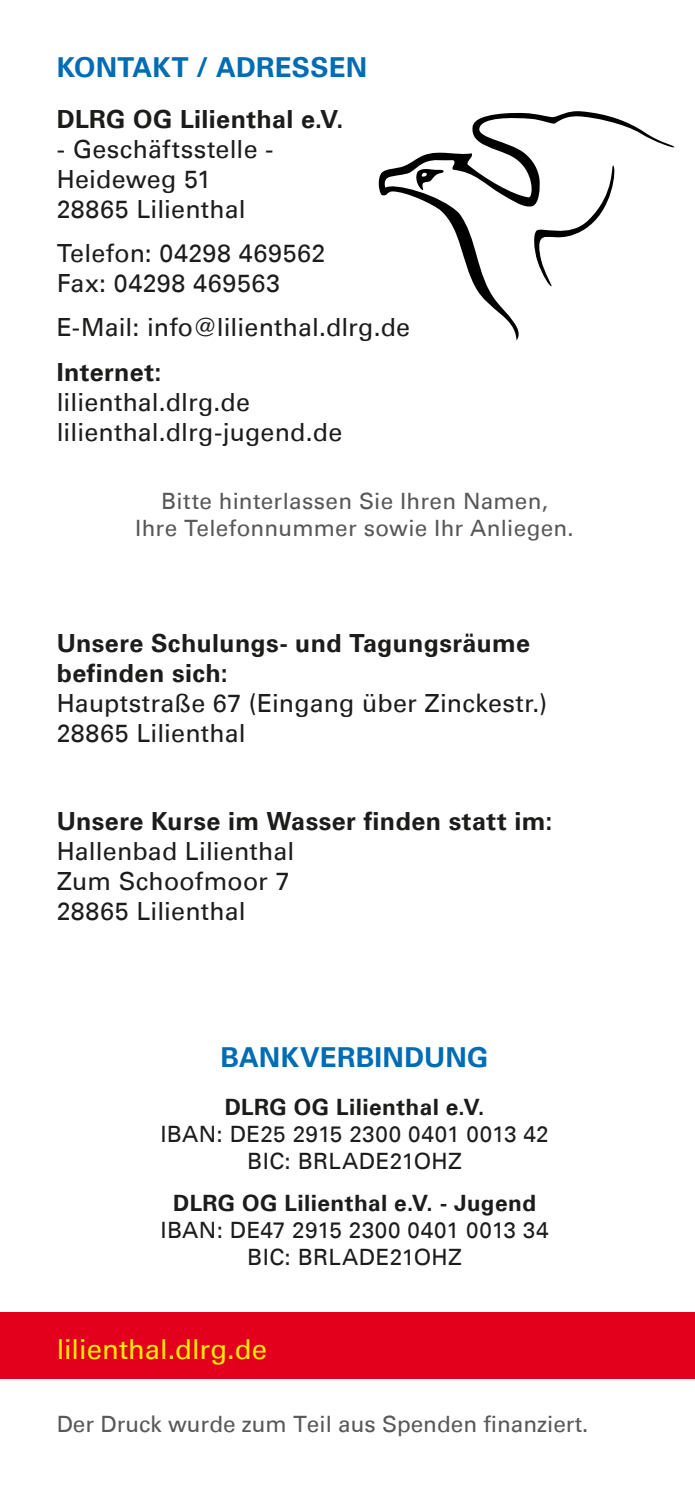
<style>
.page{position:relative;width:695px;height:1489px;background:#fff}
.page>*{position:absolute;margin:0;border:0;box-sizing:border-box;transform-origin:0 0}
.t1{font:700 27.5px "Univers";letter-spacing:.01em;color:#006cb3}
.t2{font:27.5px "Univers";color:#ffed00}
.t3{font:25px/30px "Univers";letter-spacing:.01em;color:#1c1d1b}
.t4{font:700 25px/30px "Univers";letter-spacing:.015em;color:#1c1d1b}
.t5{font:22.5px/27px "Univers";letter-spacing:.005em;color:#58585b;text-align:center}
.t6{font:22.5px/27px "Univers";letter-spacing:.015em;color:#1c1d1b;text-align:center}
.t7{font:700 22.5px "Univers";letter-spacing:.02em;color:#1c1d1b}
</style>
<div class="page">
<div style="left:0;top:1311px;width:694px;height:67px;background:#e3001d"></div>
<svg style="left:378px;top:111px;width:296px;height:229px"></svg>
<svg style="left:533px;top:164px;width:83px;height:123px"></svg>
<svg style="left:413px;top:168px;width:30px;height:23px"></svg>
<p class="t1" style="left:57px;top:51px;width:312px">KONTAKT / ADRESSEN</p>
<p class="t4" style="left:57px;top:104px;width:288px">DLRG OG Lilienthal e.V.</p>
<p class="t3" style="left:57px;top:134px;width:218px">- Geschäftsstelle -<br>Heideweg 51<br>28865 Lilienthal</p>
<p class="t3" style="left:57px;top:238px;width:270px">Telefon: 04298 469562<br>Fax: 04298 469563</p>
<p class="t3" style="left:57px;top:312px;width:355px">E-Mail: info@lilienthal.dlrg.de</p>
<p class="t4" style="left:57px;top:357px;width:106px">Internet:</p>
<p class="t3" style="left:57px;top:387px;width:287px">lilienthal.dlrg.de lilienthal.dlrg-jugend.de</p>
<p class="t5" style="left:135px;top:487px;width:440px">Bitte hinterlassen Sie Ihren Namen,<br>Ihre Telefonnummer sowie Ihr Anliegen.</p>
<p class="t4" style="left:57px;top:628px;width:474px">Unsere Schulungs- und Tagungsräume befinden sich:</p>
<p class="t3" style="left:57px;top:688px;width:492px">Hauptstraße 67 (Eingang über Zinckestr.)<br>28865 Lilienthal</p>
<p class="t4" style="left:57px;top:806px;width:497px">Unsere Kurse im Wasser finden statt im:</p>
<p class="t3" style="left:57px;top:836px;width:239px">Hallenbad Lilienthal<br>Zum Schoofmoor 7<br>28865 Lilienthal</p>
<p class="t1" style="left:220px;top:1040px;width:269px">BANKVERBINDUNG</p>
<p class="t7" style="left:225px;top:1093px;width:261px">DLRG OG Lilienthal e.V.</p>
<p class="t6" style="left:160px;top:1120px;width:390px">IBAN: DE25 2915 2300 0401 0013 42<br>BIC: BRLADE21OHZ</p>
<p class="t7" style="left:173px;top:1189px;width:364px">DLRG OG Lilienthal e.V. - Jugend</p>
<p class="t6" style="left:160px;top:1216px;width:390px">IBAN: DE47 2915 2300 0401 0013 34<br>BIC: BRLADE21OHZ</p>
<p class="t2" style="left:57px;top:1332px;width:212px">lilienthal.dlrg.de</p>
<p class="t5" style="left:57px;top:1410px;width:533px">Der Druck wurde zum Teil aus Spenden finanziert.</p>
</div>
